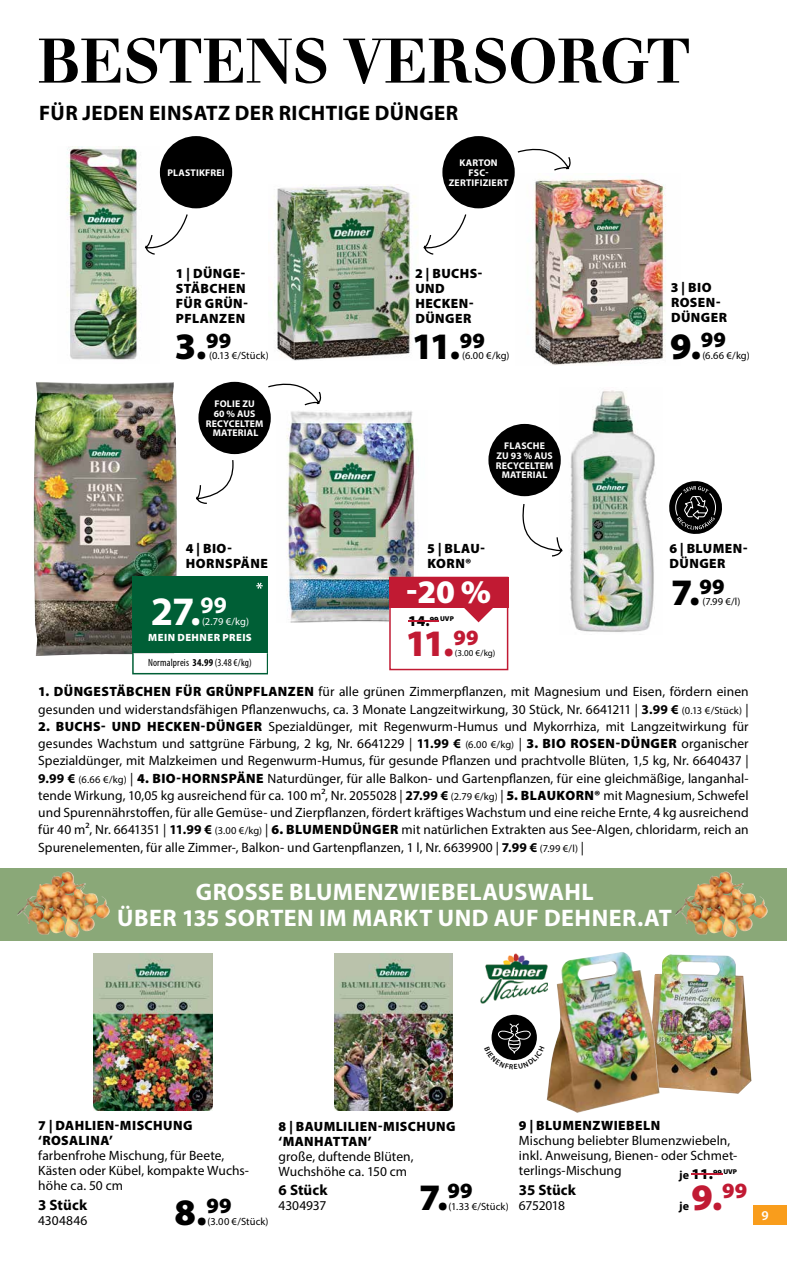
<style>
.page{position:relative;width:787px;height:1263px;background:#fff}
.page>*{position:absolute;margin:0;border:0;box-sizing:border-box;transform-origin:0 0}
.t1{font:500 66px "Walbaum Original Pro";letter-spacing:-.005em;color:#000}
.t2{font:700 40.5px "Myriad Pro";color:#fff}
.t3{font:900 37.5px "Myriad Pro";color:#000}
.t4{font:900 37.5px "Myriad Pro";color:#c11a33}
.t5{font:900 33px "Myriad Pro";color:#fff}
.t6{font:700 24px/25.5px "Myriad Pro";letter-spacing:.02em;color:#fff;text-align:center}
.t7{font:700 21px "Myriad Pro";letter-spacing:.02em;color:#000}
.t8{font:700 15px "Myriad Pro";letter-spacing:.005em;color:#000}
.t9{font:900 15px "Myriad Pro";color:#000}
.t10{font:13.5px/17.2px "Myriad Pro";letter-spacing:.005em;color:#000}
.t11{font:900 13.5px/15px "Myriad Pro";letter-spacing:.035em;color:#000}
.t12{font:13.5px "Myriad Pro";letter-spacing:-.03em;color:#000}
.t13{font:13.5px "Myriad Pro";letter-spacing:-.015em;color:#000}
.t14{font:600 13.5px "Myriad Pro";color:#fff}
.t15{font:700 12px "Myriad Pro";color:#000}
.t16{font:10.5px "Myriad Pro";letter-spacing:.01em;color:#000}
.t17{font:condensed 10.5px "Myriad Pro";letter-spacing:.015em;color:#000}
.t18{font:900 10.5px "Myriad Pro";letter-spacing:.045em;color:#fff}
.t19{font:10.5px "Myriad Pro";color:#fff}
.t20{font:700 9.75px/9.8px "Myriad Pro";letter-spacing:.02em;color:#fff;text-align:center}
.t21{font:9px "Myriad Pro";color:#000}
.s1{font-weight:700}
.s2{font-weight:900}
.s3{font-size:10.5px}
.s4{font-weight:700;font-size:12px}
</style>
<div class="page">
<img style="left:480px;top:953px;width:66px;height:51px">
<img style="left:94px;top:954px;width:118px;height:156px">
<img style="left:334px;top:954px;width:119px;height:156px">
<img style="left:660px;top:954px;width:91px;height:140px">
<img style="left:546px;top:952px;width:114px;height:161px">
<img style="left:34px;top:382px;width:143px;height:274px">
<img style="left:66px;top:147px;width:94px;height:213px">
<img style="left:276px;top:185px;width:139px;height:175px">
<img style="left:559px;top:390px;width:96px;height:242px">
<img style="left:533px;top:176px;width:133px;height:189px">
<img style="left:287px;top:411px;width:140px;height:211px">
<div style="left:0;top:869px;width:787px;height:72px;background:#8aa878"></div>
<img style="left:17px;top:873px;width:47px;height:51px">
<img style="left:675px;top:873px;width:47px;height:51px">
<hr style="left:691px;top:1173px;width:22px;height:2px;background:#c11a33">
<svg style="left:713px;top:1173px;width:9px;height:2px"></svg>
<svg style="left:196px;top:460px;width:37px;height:44px"></svg>
<svg style="left:268px;top:383px;width:53px;height:22px"></svg>
<svg style="left:517px;top:148px;width:54px;height:23px"></svg>
<svg style="left:145px;top:214px;width:43px;height:41px"></svg>
<svg style="left:423px;top:214px;width:43px;height:41px"></svg>
<div style="left:442px;top:136px;width:72px;height:72px;background:#000;border-radius:50%"></div>
<svg style="left:522px;top:504px;width:40px;height:52px"></svg>
<div style="left:160px;top:136px;width:72px;height:72px;background:#000;border-radius:50%"></div>
<div style="left:389px;top:577px;width:119px;height:93px;background:#fff"></div>
<div style="left:389px;top:577px;width:119px;height:93px;border:2px solid #c11a33"></div>
<div style="left:389px;top:577px;width:119px;height:31px;background:#c11a33"></div>
<svg style="left:464px;top:608px;width:43px;height:14px"></svg>
<hr style="left:408px;top:620px;width:21px;height:2px;background:#c11a33">
<svg style="left:429px;top:620px;width:10px;height:2px"></svg>
<div style="left:488px;top:424px;width:73px;height:72px;background:#000;border-radius:50%"></div>
<div style="left:198px;top:382px;width:73px;height:72px;background:#000;border-radius:50%"></div>
<div style="left:491px;top:1015px;width:46px;height:45px;background:#000;border-radius:50%"></div>
<svg style="left:669px;top:481px;width:53px;height:53px"></svg>
<div style="left:132px;top:577px;width:136px;height:76px;background:#005f36"></div>
<svg style="left:132px;top:653px;width:136px;height:21px"></svg>
<svg style="left:256px;top:583px;width:6px;height:6px"></svg>
<div style="left:753px;top:1205px;width:34px;height:20px;background:#f99d1c"></div>
<svg style="left:491px;top:1023px;width:46px;height:38px"></svg>
<h1 class="t1" style="left:37px;top:25px;width:654px">BESTENS VERSORGT</h1>
<h3 class="t7" style="left:39px;top:99px;width:421px">FÜR JEDEN EINSATZ DER RICHTIGE DÜNGER</h3>
<p class="t20" style="left:167px;top:167px;width:59px">PLASTIKFREI</p>
<p class="t20" style="left:449px;top:158px;width:61px">KARTON<br>FSC-<br>ZERTIFIZIERT</p>
<p class="t11" style="left:176px;top:266px;width:74px">1 | DÜNGE-<br>STÄBCHEN<br>FÜR GRÜN-<br>PFLANZEN</p>
<h3 class="t3" style="left:175px;top:325px;width:58px">3.<sup>99</sup></h3>
<p class="t16" style="left:209px;top:349px;width:61px">(0.13 €/Stück)</p>
<p class="t11" style="left:415px;top:266px;width:69px">2 | BUCHS-<br>UND<br>HECKEN-<br>DÜNGER</p>
<h3 class="t3" style="left:412px;top:325px;width:75px">11.<sup>99</sup></h3>
<p class="t16" style="left:462px;top:349px;width:49px">(6.00 €/kg)</p>
<p class="t11" style="left:671px;top:281px;width:58px">3 | BIO<br>ROSEN-<br>DÜNGER</p>
<h3 class="t3" style="left:670px;top:325px;width:57px">9.<sup>99</sup></h3>
<p class="t16" style="left:702px;top:349px;width:49px">(6.66 €/kg)</p>
<p class="t20" style="left:206px;top:398px;width:59px">FOLIE ZU<br>60 % AUS<br>RECYCELTEM<br>MATERIAL</p>
<p class="t20" style="left:495px;top:441px;width:59px">FLASCHE<br>ZU 93 % AUS<br>RECYCELTEM<br>MATERIAL</p>
<p class="t11" style="left:186px;top:541px;width:84px">4 | BIO-<br>HORNSPÄNE</p>
<h2 class="t2" style="left:151px;top:585px;width:77px">27.<sup>99</sup></h2>
<p class="t19" style="left:202px;top:615px;width:49px">(2.79 €/kg)</p>
<p class="t11" style="left:427px;top:541px;width:59px">5 | BLAU-<br>KORN®</p>
<h3 class="t5" style="left:406px;top:573px;width:86px">-20 %</h3>
<p class="t9" style="left:408px;top:612px;width:47px">14.<sup>99</sup> <sup>UVP</sup></p>
<p class="t11" style="left:669px;top:541px;width:80px">6 | BLUMEN-<br>DÜNGER</p>
<h3 class="t3" style="left:671px;top:571px;width:55px">7.<sup>99</sup></h3>
<p class="t16" style="left:702px;top:595px;width:40px">(7.99 €/l)</p>
<p class="t18" style="left:148px;top:630px;width:105px">MEIN DEHNER PREIS</p>
<p class="t17" style="left:148px;top:657px;width:105px">Normalpreis <span class="s1">34.99</span> (3.48 €/kg)</p>
<h3 class="t4" style="left:405px;top:622px;width:75px">11.<sup>99</sup></h3>
<p class="t21" style="left:455px;top:648px;width:42px">(3.00 €/kg)</p>
<p class="t10" style="left:38px;top:683px;width:712px"><span class="s2">1. DÜNGESTÄBCHEN FÜR GRÜNPFLANZEN</span> für alle grünen Zimmerpflanzen, mit Magnesium und Eisen, fördern einen gesunden und widerstandsfähigen Pflanzenwuchs, ca. 3 Monate Langzeitwirkung, 30 Stück, Nr. 6641211 | <span class="s1">3.99 €</span> <span class="s3">(0.13 €/Stück)</span> |</p>
<p class="t10" style="left:38px;top:717px;width:712px;text-align:justify"><span class="s2">2. BUCHS- UND HECKEN-DÜNGER</span> Spezialdünger, mit Regenwurm-Humus und Mykorrhiza, mit Langzeitwirkung für gesundes Wachstum und sattgrüne Färbung, 2 kg, Nr. 6641229 | <span class="s1">11.99 €</span> <span class="s3">(6.00 €/kg)</span> | <span class="s2">3. BIO ROSEN-DÜNGER</span> organischer Spezialdünger, mit Malzkeimen und Regenwurm-Humus, für gesunde Pflanzen und prachtvolle Blüten, 1,5 kg, Nr. 6640437 | <span class="s1">9.99 €</span> <span class="s3">(6.66 €/kg)</span> | <span class="s2">4. BIO-HORNSPÄNE</span> Naturdünger, für alle Balkon- und Gartenpflanzen, für eine gleichmäßige, langanhal&shy;tende Wirkung, 10,05 kg ausreichend für ca. 100 m², Nr. 2055028 | <span class="s1">27.99 €</span> <span class="s3">(2.79 €/kg)</span> | <span class="s2">5. BLAUKORN®</span> mit Magnesium, Schwefel und Spurennährstoffen, für alle Gemüse- und Zierpflanzen, fördert kräftiges Wachstum und eine reiche Ernte, 4 kg ausreichend für 40 m², Nr. 6641351 | <span class="s1">11.99 €</span> <span class="s3">(3.00 €/kg)</span> | <span class="s2">6. BLUMENDÜNGER</span> mit natürlichen Extrakten aus See-Algen, chloridarm, reich an Spurenelementen, für alle Zimmer-, Balkon- und Gartenpflanzen, 1 l, Nr. 6639900 | <span class="s1">7.99 €</span> <span class="s3">(7.99 €/l)</span> |</p>
<h3 class="t6" style="left:117px;top:878px;width:556px">GROSSE BLUMENZWIEBELAUSWAHL<br>ÜBER 135 SORTEN IM MARKT UND AUF DEHNER.AT</h3>
<p class="t11" style="left:38px;top:1118px;width:156px">7 | DAHLIEN-MISCHUNG ‘ROSALINA’</p>
<p class="t10" style="left:38px;top:1148px;width:212px;line-height:15px">farbenfrohe Mischung, für Beete,<br>Kästen oder Kübel, kompakte Wuchs&shy;höhe ca. 50 cm</p>
<p class="t8" style="left:38px;top:1195px;width:50px">3 Stück</p>
<p class="t10" style="left:38px;top:1211px;width:51px">4304846</p>
<h3 class="t3" style="left:174px;top:1191px;width:59px">8.<sup>99</sup></h3>
<p class="t16" style="left:208px;top:1215px;width:62px">(3.00 €/Stück)</p>
<p class="t11" style="left:279px;top:1118px;width:178px">8 | BAUMLILIEN-MISCHUNG ‘MANHATTAN’</p>
<p class="t10" style="left:279px;top:1148px;width:136px;line-height:15px">große, duftende Blüten,<br>Wuchshöhe ca. 150 cm</p>
<p class="t8" style="left:279px;top:1180px;width:50px">6 Stück</p>
<p class="t13" style="left:279px;top:1197px;width:49px">4304937</p>
<h3 class="t3" style="left:419px;top:1176px;width:55px">7.<sup>99</sup></h3>
<p class="t16" style="left:448px;top:1200px;width:62px">(1.33 €/Stück)</p>
<p class="t11" style="left:519px;top:1118px;width:143px">9 | BLUMENZWIEBELN</p>
<p class="t10" style="left:519px;top:1133px;width:220px;line-height:15px">Mischung beliebter Blumenzwiebeln, inkl. Anweisung, Bienen- oder Schmet&shy;terlings-Mischung</p>
<p class="t8" style="left:519px;top:1180px;width:58px">35 Stück</p>
<p class="t12" style="left:519px;top:1197px;width:48px">6752018</p>
<p class="t9" style="left:679px;top:1165px;width:60px"><span class="s4">je</span> 11.<sup>99</sup> <sup>UVP</sup></p>
<p class="t15" style="left:679px;top:1198px;width:11px">je</p>
<h3 class="t4" style="left:691px;top:1176px;width:57px">9.<sup>99</sup></h3>
<p class="t14" style="left:761px;top:1206px;width:9px">9</p>
</div>
